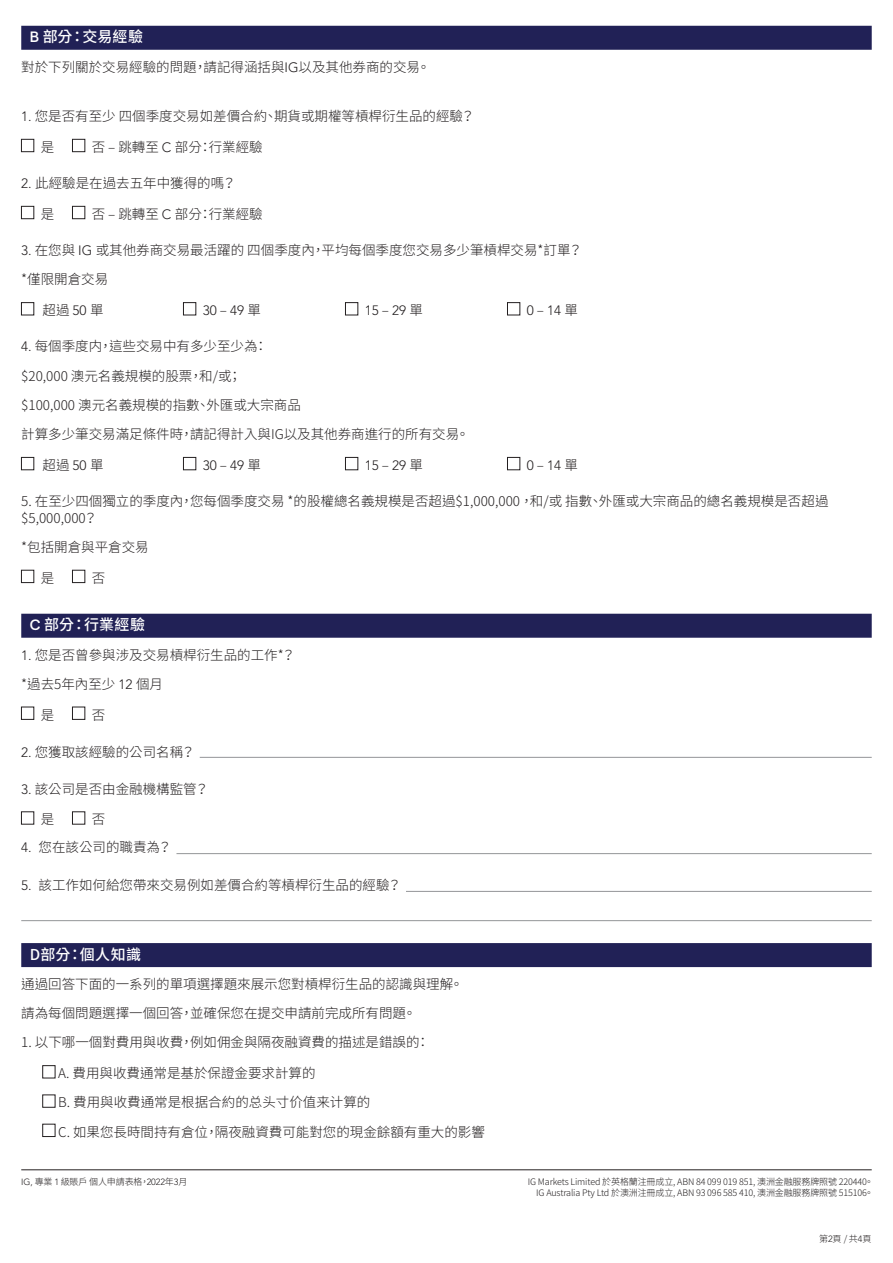
<style>
.page{position:relative;width:893px;height:1263px;background:#fff}
.page>*{position:absolute;margin:0;border:0;box-sizing:border-box;transform-origin:0 0}
.t1{font:500 15px "Noto Sans CJ Ktc";letter-spacing:.02em;color:#fff}
.t2{font:300 13.5px/29.2px "Noto Sans CJ Ktc";color:#231f20}
.t3{font:300 13.5px "Avenir LT Std";color:#231f20}
.t4{font:300 9px/10.5px "Noto Sans CJ Ktc";letter-spacing:-.015em;color:#231f20;text-align:right}
.s1{font-family:"Matter SQ"}
.s2{font-family:"Avenir LT Std"}
.s3{font-family:"Noto Sans CJ Ktc"}
</style>
<div class="page">
<hr style="left:21px;top:1169px;width:851px;height:1px;background:#231f20">
<div style="left:21px;top:26px;width:851px;height:24px;background:#212156"></div>
<div style="left:21px;top:614px;width:851px;height:24px;background:#212156"></div>
<hr style="left:200px;top:757px;width:672px;height:1px;background:#939598">
<hr style="left:176px;top:853px;width:696px;height:1px;background:#939598">
<hr style="left:406px;top:891px;width:466px;height:1px;background:#939598">
<hr style="left:21px;top:920px;width:851px;height:1px;background:#939598">
<div style="left:21px;top:943px;width:851px;height:24px;background:#212156"></div>
<div style="left:21px;top:139px;width:13px;height:13px;border:1px solid #231f20"></div>
<div style="left:72px;top:139px;width:13px;height:13px;border:1px solid #231f20"></div>
<div style="left:21px;top:206px;width:13px;height:13px;border:1px solid #231f20"></div>
<div style="left:72px;top:206px;width:13px;height:13px;border:1px solid #231f20"></div>
<div style="left:21px;top:302px;width:13px;height:13px;border:1px solid #231f20"></div>
<div style="left:183px;top:302px;width:13px;height:13px;border:1px solid #231f20"></div>
<div style="left:345px;top:302px;width:13px;height:13px;border:1px solid #231f20"></div>
<div style="left:507px;top:302px;width:13px;height:13px;border:1px solid #231f20"></div>
<div style="left:21px;top:457px;width:13px;height:13px;border:1px solid #231f20"></div>
<div style="left:183px;top:457px;width:13px;height:13px;border:1px solid #231f20"></div>
<div style="left:345px;top:457px;width:13px;height:13px;border:1px solid #231f20"></div>
<div style="left:507px;top:457px;width:13px;height:13px;border:1px solid #231f20"></div>
<div style="left:21px;top:570px;width:13px;height:13px;border:1px solid #231f20"></div>
<div style="left:72px;top:570px;width:13px;height:13px;border:1px solid #231f20"></div>
<div style="left:21px;top:707px;width:13px;height:12px;border:1px solid #231f20"></div>
<div style="left:72px;top:707px;width:13px;height:12px;border:1px solid #231f20"></div>
<div style="left:21px;top:812px;width:13px;height:12px;border:1px solid #231f20"></div>
<div style="left:72px;top:812px;width:13px;height:12px;border:1px solid #231f20"></div>
<div style="left:43px;top:1065px;width:12px;height:13px;border:1px solid #231f20"></div>
<div style="left:43px;top:1124px;width:12px;height:13px;border:1px solid #231f20"></div>
<p class="t1" style="left:30px;top:28px;width:115px"><span class="s1">B</span> 部分：交易經驗</p>
<p class="t2" style="left:21px;top:52px;width:410px">對於下列關於交易經驗的問題，請記得涵括與<span class="s2">IG</span>以及其他券商的交易。</p>
<p class="t2" style="left:21px;top:102px;width:455px"><span class="s2">1.</span> 您是否有至少 四個季度交易如差價合約、期貨或期權等槓桿衍生品的經驗？</p>
<p class="t2" style="left:41px;top:133px;width:15px">是</p>
<p class="t2" style="left:92px;top:133px;width:172px">否 – 跳轉至 <span class="s2">C</span> 部分：行業經驗</p>
<p class="t2" style="left:21px;top:169px;width:216px"><span class="s2">2.</span> 此經驗是在過去五年中獲得的嗎？</p>
<p class="t2" style="left:41px;top:200px;width:15px">是</p>
<p class="t2" style="left:92px;top:200px;width:172px">否 – 跳轉至 <span class="s2">C</span> 部分：行業經驗</p>
<p class="t2" style="left:21px;top:236px;width:562px"><span class="s2">3.</span> 在您與 <span class="s2">IG</span> 或其他券商交易最活躍的 四個季度內，平均每個季度您交易多少筆槓桿交易*訂單？*僅限開倉交易</p>
<p class="t2" style="left:43px;top:296px;width:63px">超過 <span class="s2">50</span> 單</p>
<p class="t3" style="left:203px;top:303px;width:60px">30 <span class="s3">–</span> 49 <span class="s3">單</span></p>
<p class="t3" style="left:365px;top:303px;width:60px">15 <span class="s3">–</span> 29 <span class="s3">單</span></p>
<p class="t3" style="left:527px;top:303px;width:53px">0 <span class="s3">–</span> 14 <span class="s3">單</span></p>
<p class="t2" style="left:21px;top:332px;width:450px"><span class="s2">4.</span> 每個季度内，這些交易中有多少至少為：<br>$20,000 澳元名義規模的股票，和/或；<br>$100,000 澳元名義規模的指數、外匯或大宗商品<br>計算多少筆交易滿足條件時，請記得計入與IG以及其他券商進行的所有交易。</p>
<p class="t2" style="left:43px;top:451px;width:63px">超過 <span class="s2">50</span> 單</p>
<p class="t3" style="left:203px;top:457px;width:60px">30 <span class="s3">–</span> 49 <span class="s3">單</span></p>
<p class="t3" style="left:365px;top:457px;width:60px">15 <span class="s3">–</span> 29 <span class="s3">單</span></p>
<p class="t3" style="left:527px;top:457px;width:53px">0 <span class="s3">–</span> 14 <span class="s3">單</span></p>
<p class="t2" style="left:21px;top:493px;width:809px;line-height:16.5px">5. 在至少四個獨立的季度內，您每個季度交易 *的股權總名義規模是否超過$1,000,000 ，和/或 指數、外匯或大宗商品的總名義規模是否超過$5,000,000？</p>
<p class="t2" style="left:21px;top:533px;width:129px">*包括開倉與平倉交易</p>
<p class="t2" style="left:41px;top:563px;width:15px">是</p>
<p class="t2" style="left:92px;top:563px;width:15px">否</p>
<p class="t1" style="left:30px;top:616px;width:117px"><span class="s1">C</span> 部分：行業經驗</p>
<p class="t2" style="left:21px;top:640px;width:276px"><span class="s2">1.</span> 您是否曾參與涉及交易槓桿衍生品的工作*？*過去5年內至少 <span class="s2">12</span> 個月</p>
<p class="t2" style="left:41px;top:700px;width:15px">是</p>
<p class="t2" style="left:92px;top:700px;width:15px">否</p>
<p class="t2" style="left:21px;top:738px;width:175px"><span class="s2">2.</span> 您獲取該經驗的公司名稱？</p>
<p class="t2" style="left:21px;top:774px;width:189px"><span class="s2">3.</span> 該公司是否由金融機構監管？</p>
<p class="t2" style="left:41px;top:805px;width:15px">是</p>
<p class="t2" style="left:92px;top:805px;width:15px">否</p>
<p class="t2" style="left:21px;top:833px;width:152px"><span class="s2">4.</span> 您在該公司的職責為？</p>
<p class="t2" style="left:21px;top:870px;width:381px"><span class="s2">5.</span> 該工作如何給您帶來交易例如差價合約等槓桿衍生品的經驗？</p>
<p class="t1" style="left:30px;top:946px;width:113px">D部分：個人知識</p>
<p class="t2" style="left:21px;top:970px;width:444px">通過回答下面的一系列的單項選擇題來展示您對槓桿衍生品的認識與理解。請為每個問題選擇一個回答，並確保您在提交申請前完成所有問題。</p>
<p class="t2" style="left:21px;top:1028px;width:410px">1. 以下哪一個對費用與收費，例如佣金與隔夜融資費的描述是錯誤的：</p>
<p class="t2" style="left:58px;top:1059px;width:428px">A. 費用與收費通常是基於保證金要求計算的<br>B. 費用與收費通常是根据合約的总头寸价值来计算的<br>C. 如果您長時間持有倉位，隔夜融資費可能對您的現金餘額有重大的影響</p>
<p class="t4" style="left:21px;top:1177px;width:168px"><span class="s2">IG,</span> 專業 <span class="s2">1</span> 級賬戶 個人申請表格，<span class="s2">2022</span>年<span class="s2">3</span>月</p>
<p class="t4" style="left:528px;top:1177px;width:347px">IG Markets Limited 於英格蘭注冊成立, ABN 84 099 019 851, 澳洲金融服務牌照號 220440。<br>IG Australia Pty Ltd 於澳洲注冊成立, ABN 93 096 585 410, 澳洲金融服務牌照號 515106。</p>
<p class="t4" style="left:819px;top:1233px;width:54px">第<span class="s2">2</span>頁 / 共<span class="s2">4</span>頁</p>
</div>
